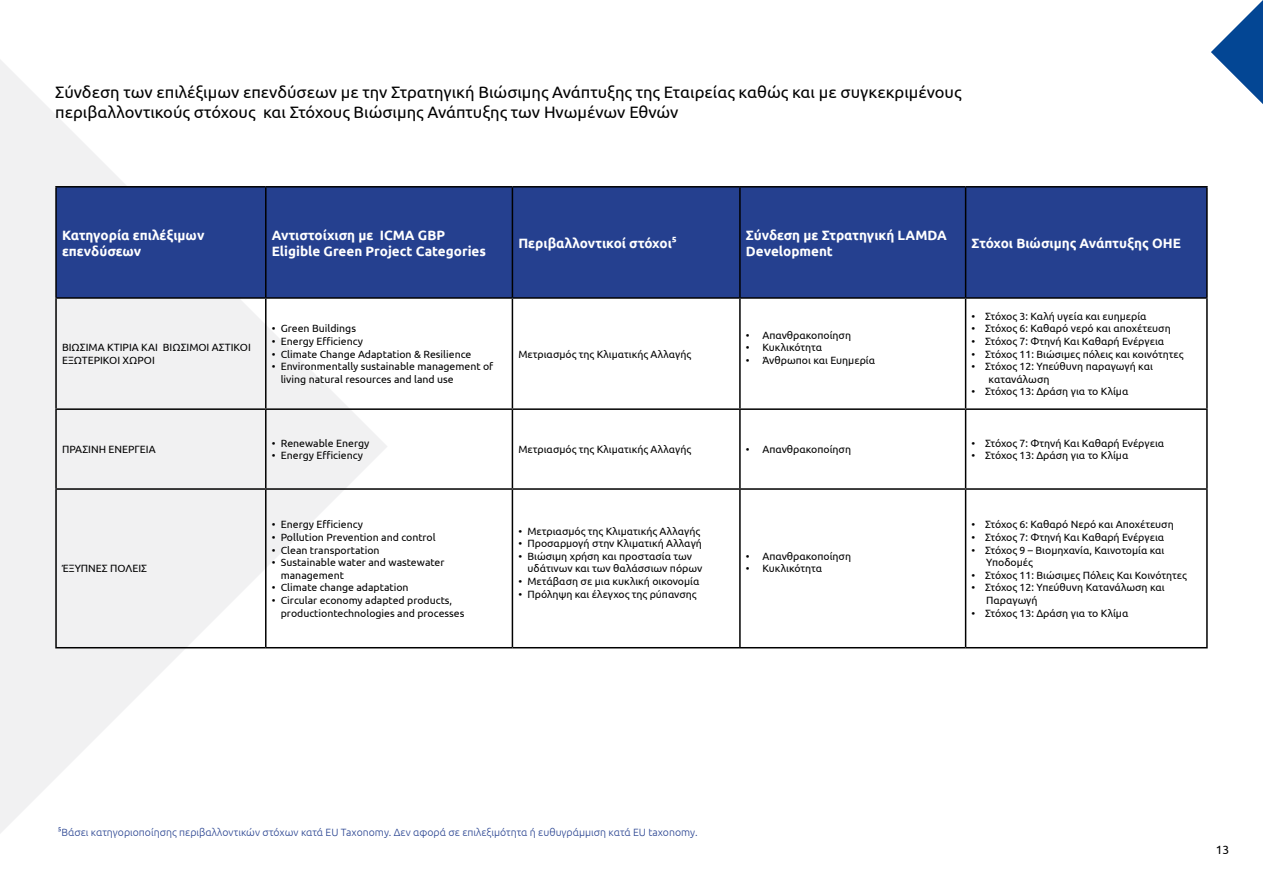
<style>
.page{position:relative;width:1263px;height:893px;background:#fff}
.page>*{position:absolute;margin:0;border:0;box-sizing:border-box;transform-origin:0 0}
.t1{font:16.5px/19.8px "Ubuntu";color:#000}
.t2{font:700 13.5px/16.2px "Ubuntu";color:#fff}
.t3{font:12px "Ubuntu";color:#000}
.t4{font:10.5px/12.6px "Ubuntu";color:#000}
.t5{font:300 10.5px "Ubuntu";color:#25408f}
</style>
<div class="page">
<svg style="left:0;top:60px;width:388px;height:773px;fill:#f1f1f2"></svg>
<svg style="left:1211px;top:0;width:52px;height:104px"></svg>
<div style="left:57px;top:188px;width:1149px;height:109px;background:#25408f"></div>
<hr style="left:55px;top:186px;width:211px;height:2px;background:#000">
<hr style="left:55px;top:188px;width:2px;height:109px;background:#000">
<hr style="left:266px;top:186px;width:246px;height:2px;background:#000">
<hr style="left:265px;top:188px;width:1px;height:109px;background:#000">
<hr style="left:512px;top:186px;width:228px;height:2px;background:#000">
<hr style="left:512px;top:188px;width:1px;height:109px;background:#000">
<hr style="left:740px;top:186px;width:226px;height:2px;background:#000">
<hr style="left:739px;top:188px;width:2px;height:109px;background:#000">
<hr style="left:966px;top:186px;width:242px;height:2px;background:#000">
<hr style="left:965px;top:188px;width:1px;height:109px;background:#000">
<hr style="left:1206px;top:188px;width:2px;height:109px;background:#000">
<hr style="left:55px;top:297px;width:211px;height:2px;background:#000">
<hr style="left:55px;top:299px;width:2px;height:109px;background:#000">
<hr style="left:266px;top:297px;width:246px;height:2px;background:#000">
<hr style="left:265px;top:299px;width:1px;height:109px;background:#000">
<hr style="left:512px;top:297px;width:228px;height:2px;background:#000">
<hr style="left:512px;top:299px;width:1px;height:109px;background:#000">
<hr style="left:740px;top:297px;width:226px;height:2px;background:#000">
<hr style="left:739px;top:299px;width:2px;height:109px;background:#000">
<hr style="left:966px;top:297px;width:242px;height:2px;background:#000">
<hr style="left:965px;top:299px;width:1px;height:109px;background:#000">
<hr style="left:1206px;top:299px;width:2px;height:109px;background:#000">
<hr style="left:55px;top:408px;width:211px;height:2px;background:#000">
<hr style="left:55px;top:410px;width:2px;height:78px;background:#000">
<hr style="left:266px;top:408px;width:246px;height:2px;background:#000">
<hr style="left:265px;top:410px;width:1px;height:78px;background:#000">
<hr style="left:512px;top:408px;width:228px;height:2px;background:#000">
<hr style="left:512px;top:410px;width:1px;height:78px;background:#000">
<hr style="left:740px;top:408px;width:226px;height:2px;background:#000">
<hr style="left:739px;top:410px;width:2px;height:78px;background:#000">
<hr style="left:966px;top:408px;width:242px;height:2px;background:#000">
<hr style="left:965px;top:410px;width:1px;height:78px;background:#000">
<hr style="left:1206px;top:410px;width:2px;height:78px;background:#000">
<hr style="left:55px;top:488px;width:211px;height:2px;background:#000">
<hr style="left:55px;top:490px;width:2px;height:157px;background:#000">
<hr style="left:266px;top:488px;width:246px;height:2px;background:#000">
<hr style="left:265px;top:490px;width:1px;height:157px;background:#000">
<hr style="left:512px;top:488px;width:228px;height:2px;background:#000">
<hr style="left:512px;top:490px;width:1px;height:157px;background:#000">
<hr style="left:740px;top:488px;width:226px;height:2px;background:#000">
<hr style="left:739px;top:490px;width:2px;height:157px;background:#000">
<hr style="left:966px;top:488px;width:242px;height:2px;background:#000">
<hr style="left:965px;top:490px;width:1px;height:157px;background:#000">
<hr style="left:1206px;top:490px;width:2px;height:157px;background:#000">
<hr style="left:55px;top:647px;width:211px;height:1px;background:#000">
<hr style="left:266px;top:647px;width:246px;height:1px;background:#000">
<hr style="left:512px;top:647px;width:228px;height:1px;background:#000">
<hr style="left:740px;top:647px;width:226px;height:1px;background:#000">
<hr style="left:966px;top:647px;width:242px;height:1px;background:#000">
<h1 class="t1" style="left:55px;top:82px;width:908px">Σύνδεση των επιλέξιμων επενδύσεων με την Στρατηγική Βιώσιμης Ανάπτυξης της Εταιρείας καθώς και με συγκεκριμένους περιβαλλοντικούς στόχους και Στόχους Βιώσιμης Ανάπτυξης των Ηνωμένων Εθνών</h1>
<p class="t2" style="left:62px;top:226px;width:144px">Κατηγορία επιλέξιμων επενδύσεων</p>
<p class="t2" style="left:272px;top:226px;width:216px">Αντιστοίχιση με ICMA GBP<br>Eligible Green Project Categories</p>
<p class="t2" style="left:518px;top:234px;width:160px">Περιβαλλοντικοί στόχοι5</p>
<p class="t2" style="left:746px;top:226px;width:202px">Σύνδεση με Στρατηγική LAMDA<br>Development</p>
<p class="t2" style="left:972px;top:234px;width:211px">Στόχοι Βιώσιμης Ανάπτυξης OHE</p>
<p class="t4" style="left:62px;top:341px;width:190px">ΒΙΩΣΙΜΑ ΚΤΙΡΙΑ ΚΑΙ ΒΙΩΣΙΜΟΙ ΑΣΤΙΚΟΙ<br>ΕΞΩΤΕΡΙΚΟΙ ΧΩΡΟΙ</p>
<p class="t4" style="left:62px;top:443px;width:95px">ΠΡΑΣΙΝΗ ΕΝΕΡΓΕΙΑ</p>
<p class="t4" style="left:272px;top:322px;width:86px">• Green Buildings</p>
<p class="t4" style="left:272px;top:335px;width:93px">• Energy Efficiency</p>
<p class="t4" style="left:272px;top:347px;width:201px">• Climate Change Adaptation &amp; Resilience</p>
<p class="t4" style="left:281px;top:360px;width:214px;text-indent:-9px">• Environmentally sustainable management of living natural resources and land use</p>
<p class="t4" style="left:272px;top:436px;width:99px">• Renewable Energy</p>
<p class="t4" style="left:272px;top:449px;width:93px">• Energy Efficiency</p>
<p class="t4" style="left:62px;top:562px;width:87px">ΈΞΥΠΝΕΣ ΠΟΛΕΙΣ</p>
<p class="t4" style="left:272px;top:518px;width:93px">• Energy Efficiency</p>
<p class="t4" style="left:272px;top:531px;width:165px">• Pollution Prevention and control</p>
<p class="t4" style="left:272px;top:543px;width:109px">• Clean transportation</p>
<p class="t4" style="left:281px;top:556px;width:165px;text-indent:-9px">• Sustainable water and wastewater management</p>
<p class="t4" style="left:272px;top:581px;width:138px">• Climate change adaptation</p>
<p class="t4" style="left:281px;top:594px;width:185px;text-indent:-9px">• Circular economy adapted products, productiontechnologies and processes</p>
<p class="t4" style="left:518px;top:347px;width:174px">Μετριασμός της Κλιματικής Αλλαγής</p>
<p class="t4" style="left:746px;top:328px;width:107px">• Απανθρακοποίηση</p>
<p class="t4" style="left:746px;top:341px;width:78px">• Κυκλικότητα</p>
<p class="t4" style="left:746px;top:354px;width:131px">• Άνθρωποι και Ευημερία</p>
<p class="t4" style="left:518px;top:443px;width:174px">Μετριασμός της Κλιματικής Αλλαγής</p>
<p class="t4" style="left:746px;top:443px;width:107px">• Απανθρακοποίηση</p>
<p class="t4" style="left:518px;top:524px;width:183px">• Μετριασμός της Κλιματικής Αλλαγής</p>
<p class="t4" style="left:518px;top:537px;width:185px">• Προσαρμογή στην Κλιματική Αλλαγή</p>
<p class="t4" style="left:527px;top:549px;width:176px;text-indent:-9px">• Βιώσιμη χρήση και προστασία των υδάτινων και των θαλάσσιων πόρων</p>
<p class="t4" style="left:518px;top:575px;width:182px">• Μετάβαση σε μια κυκλική οικονομία</p>
<p class="t4" style="left:518px;top:587px;width:180px">• Πρόληψη και έλεγχος της ρύπανσης</p>
<p class="t4" style="left:746px;top:549px;width:107px">• Απανθρακοποίηση</p>
<p class="t4" style="left:746px;top:562px;width:78px">• Κυκλικότητα</p>
<p class="t4" style="left:972px;top:309px;width:177px">• Στόχος 3: Καλή υγεία και ευημερία</p>
<p class="t4" style="left:972px;top:322px;width:201px">• Στόχος 6: Καθαρό νερό και αποχέτευση</p>
<p class="t4" style="left:972px;top:335px;width:194px">• Στόχος 7: Φτηνή Και Καθαρή Ενέργεια</p>
<p class="t4" style="left:972px;top:347px;width:213px">• Στόχος 11: Βιώσιμες πόλεις και κοινότητες</p>
<p class="t4" style="left:988px;top:360px;width:166px;text-indent:-17px">• Στόχος 12: Υπεύθυνη παραγωγή και κατανάλωση</p>
<p class="t4" style="left:972px;top:385px;width:158px">• Στόχος 13: Δράση για το Κλίμα</p>
<p class="t4" style="left:972px;top:436px;width:194px">• Στόχος 7: Φτηνή Και Καθαρή Ενέργεια</p>
<p class="t4" style="left:972px;top:449px;width:158px">• Στόχος 13: Δράση για το Κλίμα</p>
<p class="t4" style="left:972px;top:518px;width:204px">• Στόχος 6: Καθαρό Νερό και Αποχέτευση</p>
<p class="t4" style="left:972px;top:531px;width:194px">• Στόχος 7: Φτηνή Και Καθαρή Ενέργεια</p>
<p class="t4" style="left:986px;top:543px;width:180px;text-indent:-15px">• Στόχος 9 – Βιομηχανία, Καινοτομία και<br>Υποδομές</p>
<p class="t4" style="left:972px;top:568px;width:217px">• Στόχος 11: Βιώσιμες Πόλεις Και Κοινότητες</p>
<p class="t4" style="left:986px;top:581px;width:180px;text-indent:-15px">• Στόχος 12: Υπεύθυνη Κατανάλωση και<br>Παραγωγή</p>
<p class="t4" style="left:972px;top:606px;width:158px">• Στόχος 13: Δράση για το Κλίμα</p>
<p class="t5" style="left:58px;top:826px;width:641px">5Βάσει κατηγοριοποίησης περιβαλλοντικών στόχων κατά EU Taxonomy. Δεν αφορά σε επιλεξιμότητα ή ευθυγράμμιση κατά EU taxonomy.</p>
<p class="t3" style="left:1216px;top:842px;width:15px">13</p>
</div>
